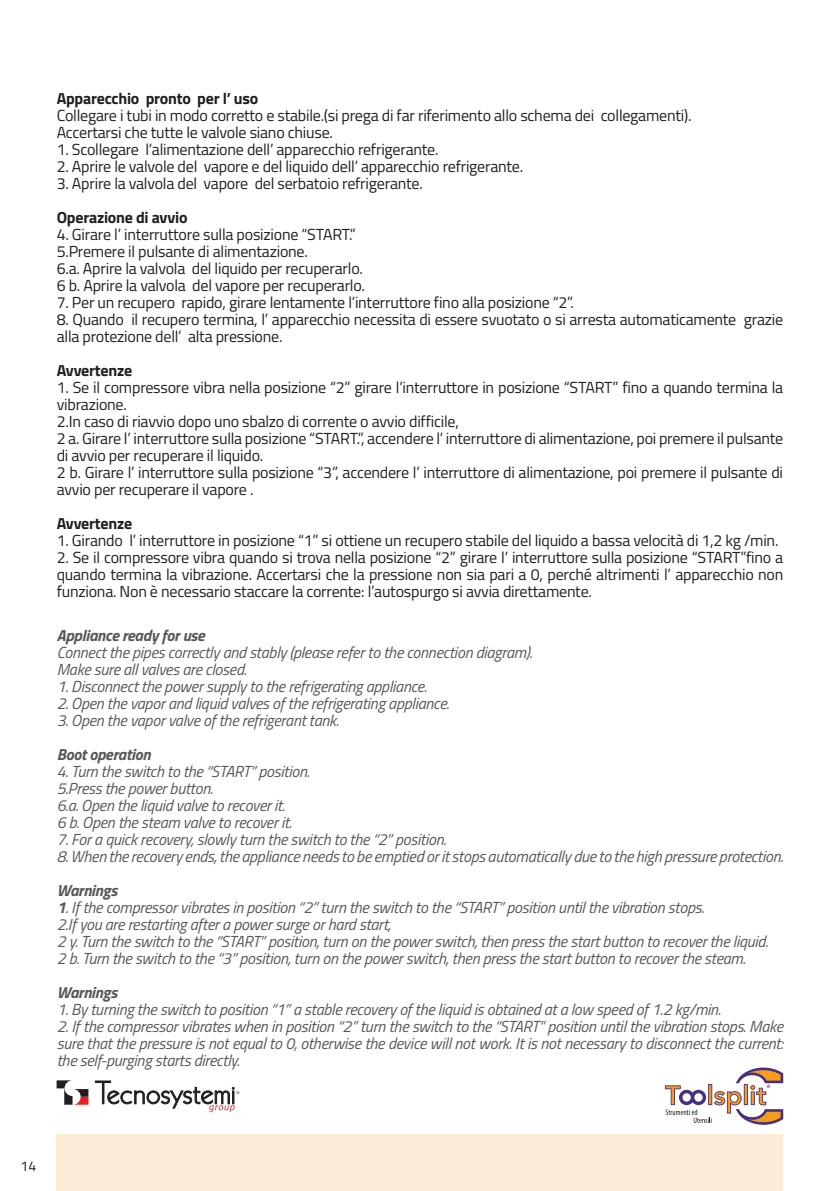
<style>
.page{position:relative;width:840px;height:1191px;background:#fff}
.page>*{position:absolute;margin:0;border:0;box-sizing:border-box;transform-origin:0 0}
.t1{font:16px/17px "Titillium Web";letter-spacing:-.015em;color:#231f20}
.t2{font:italic 16px/17px "Titillium Web";letter-spacing:-.015em;color:#57585a}
.t3{font:700 16px "Titillium Web";letter-spacing:-.015em;color:#231f20}
.t4{font:italic 700 16px "Titillium Web";letter-spacing:-.015em;color:#57585a}
.t5{font:14px "Titillium Web";color:#231f20}
.s1{font-weight:700}
</style>
<div class="page">
<svg style="left:57px;top:1080px;width:31px;height:24px"></svg>
<svg style="left:95px;top:1080px;width:144px;height:32px"></svg>
<svg style="left:664px;top:1067px;width:118px;height:57px"></svg>
<div style="left:57px;top:1134px;width:725px;height:57px;background:#fdedd7"></div>
<p class="t3" style="left:57px;top:86px;width:203px">Apparecchio pronto per l’ uso</p>
<p class="t1" style="left:57px;top:106px;width:636px">Collegare i tubi in modo corretto e stabile.(si prega di far riferimento allo schema dei collegamenti).<br>Accertarsi che tutte le valvole siano chiuse.</p>
<p class="t1" style="left:57px;top:140px;width:383px">1. Scollegare l’alimentazione dell’ apparecchio refrigerante.</p>
<p class="t1" style="left:57px;top:157px;width:467px">2. Aprire le valvole del vapore e del liquido dell’ apparecchio refrigerante.</p>
<p class="t1" style="left:57px;top:174px;width:367px">3. Aprire la valvola del vapore del serbatoio refrigerante.</p>
<p class="t3" style="left:57px;top:205px;width:132px">Operazione di avvio</p>
<p class="t1" style="left:57px;top:225px;width:310px">4. Girare l’ interruttore sulla posizione “START.” 5.Premere il pulsante di alimentazione.<br>6.a. Aprire la valvola del liquido per recuperarlo.<br>6 b. Aprire la valvola del vapore per recuperarlo.</p>
<p class="t1" style="left:57px;top:293px;width:518px">7. Per un recupero rapido, girare lentamente l’interruttore fino alla posizione “2”.</p>
<p class="t1" style="left:57px;top:310px;width:727px">8. Quando il recupero termina, l’ apparecchio necessita di essere svuotato o si arresta automaticamente grazie alla protezione dell’ alta pressione.</p>
<p class="t3" style="left:57px;top:358px;width:77px">Avvertenze</p>
<p class="t1" style="left:57px;top:378px;width:727px">1. Se il compressore vibra nella posizione “2” girare l’interruttore in posizione “START” fino a quando termina la vibrazione.<br>2.In caso di riavvio dopo uno sbalzo di corrente o avvio difficile,<br>2 a. Girare l’ interruttore sulla posizione “START.”, accendere l’ interruttore di alimentazione, poi premere il pulsante di avvio per recuperare il liquido.<br>2 b. Girare l’ interruttore sulla posizione “3”, accendere l’ interruttore di alimentazione, poi premere il pulsante di avvio per recuperare il vapore .</p>
<p class="t3" style="left:57px;top:511px;width:77px">Avvertenze</p>
<p class="t1" style="left:57px;top:531px;width:722px">1. Girando l’ interruttore in posizione “1” si ottiene un recupero stabile del liquido a bassa velocità di 1,2 kg /min.</p>
<p class="t1" style="left:57px;top:548px;width:727px;text-align:justify">2. Se il compressore vibra quando si trova nella posizione “2” girare l’ interruttore sulla posizione “START”fino a quando termina la vibrazione. Accertarsi che la pressione non sia pari a 0, perché altrimenti l’ apparecchio non funziona. Non è necessario staccare la corrente: l’autospurgo si avvia direttamente.</p>
<p class="t4" style="left:57px;top:623px;width:150px">Appliance ready for use</p>
<p class="t2" style="left:57px;top:643px;width:476px">Connect the pipes correctly and stably (please refer to the connection diagram).<br>Make sure all valves are closed.</p>
<p class="t2" style="left:57px;top:677px;width:371px">1. Disconnect the power supply to the refrigerating appliance.</p>
<p class="t2" style="left:57px;top:694px;width:394px">2. Open the vapor and liquid valves of the refrigerating appliance.</p>
<p class="t2" style="left:57px;top:711px;width:283px">3. Open the vapor valve of the refrigerant tank.</p>
<p class="t4" style="left:57px;top:741px;width:95px">Boot operation</p>
<p class="t2" style="left:57px;top:762px;width:254px">4. Turn the switch to the “START” position.<br>5.Press the power button.<br>6.a. Open the liquid valve to recover it.<br>6 b. Open the steam valve to recover it.</p>
<p class="t2" style="left:57px;top:830px;width:391px">7. For a quick recovery, slowly turn the switch to the “2” position.</p>
<p class="t2" style="left:57px;top:847px;width:727px">8. When the recovery ends, the appliance needs to be emptied or it stops automatically due to the high pressure protection.</p>
<p class="t4" style="left:57px;top:877px;width:62px">Warnings</p>
<p class="t2" style="left:57px;top:898px;width:712px"><span class="s1">1</span>. If the compressor vibrates in position “2” turn the switch to the “START” position until the vibration stops.<br>2.If you are restarting after a power surge or hard start,<br>2 y. Turn the switch to the “START” position, turn on the power switch, then press the start button to recover the liquid.<br>2 b. Turn the switch to the “3” position, turn on the power switch, then press the start button to recover the steam.</p>
<p class="t4" style="left:57px;top:979px;width:62px">Warnings</p>
<p class="t2" style="left:57px;top:1000px;width:665px">1. By turning the switch to position “1” a stable recovery of the liquid is obtained at a low speed of 1.2 kg/min.</p>
<p class="t2" style="left:57px;top:1017px;width:727px;text-align:justify">2. If the compressor vibrates when in position “2” turn the switch to the “START” position until the vibration stops. Make sure that the pressure is not equal to 0, otherwise the device will not work. It is not necessary to disconnect the current: the self-purging starts directly.</p>
<p class="t5" style="left:21px;top:1156px;width:17px">14</p>
</div>
